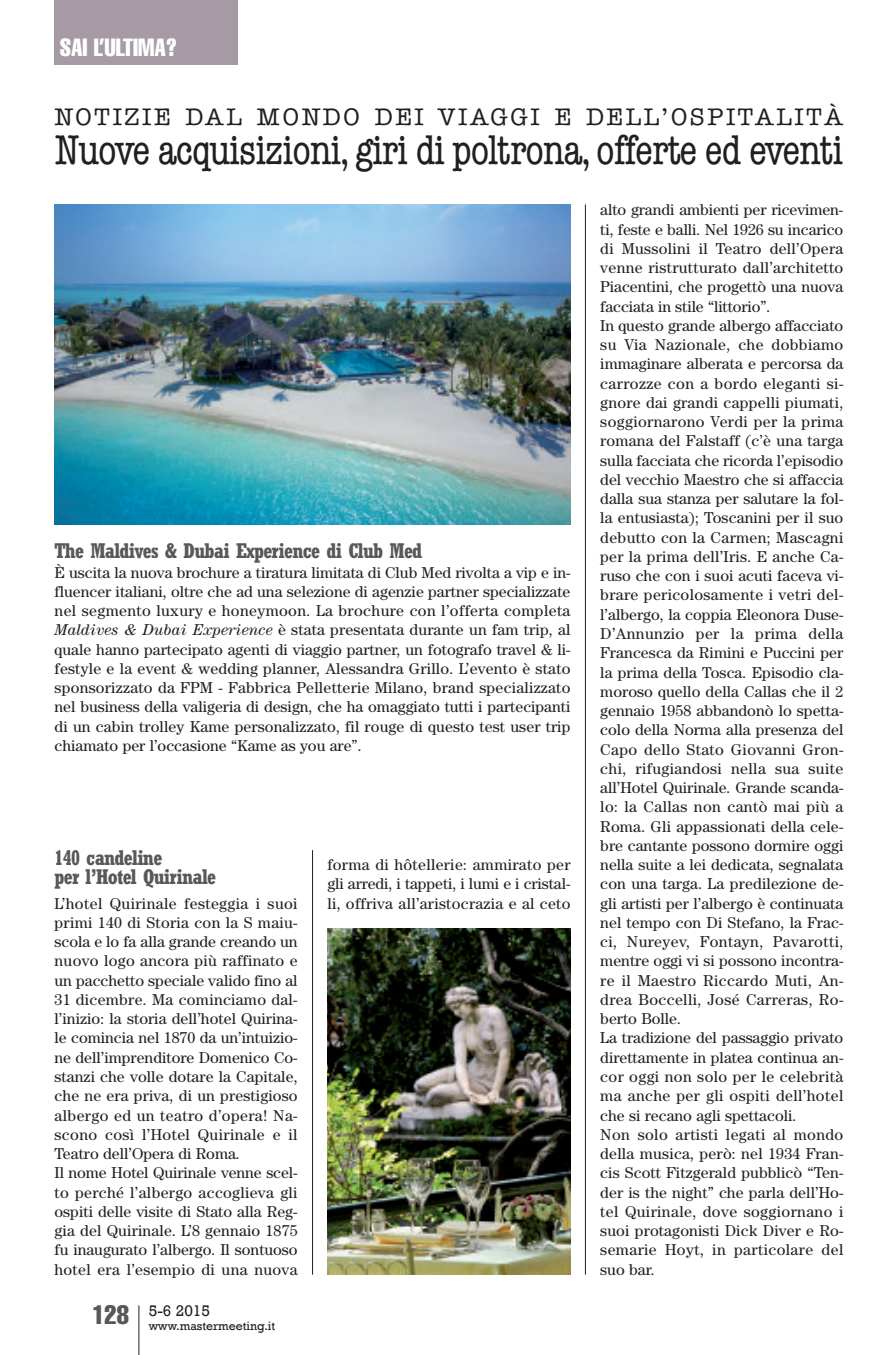
<style>
.page{position:relative;width:893px;height:1355px;background:#fff}
.page>*{position:absolute;margin:0;border:0;box-sizing:border-box;transform-origin:0 0}
.t1{font:condensed 41.82px "American Typewriter";letter-spacing:-.03em;color:#231f20}
.t2{font:extra-condensed 24.5px "Helvetica";color:#fff}
.t3{font:500 24.15px "American Typewriter";letter-spacing:.11em;color:#231f20}
.t4{font:700 condensed 21px/19.2px "Rockwell";letter-spacing:-.035em;color:#57585a}
.t5{font:15.75px/19.2px "Century";letter-spacing:.005em;color:#231f20}
.t6{font:15.75px "Rockwell";color:#231f20}
.t7{font:12.25px "Rockwell";color:#231f20}
.s1{font-style:italic}
</style>
<div class="page">
<div style="left:55px;top:0;width:183px;height:64px;background:#a69ba4"></div>
<hr style="left:138px;top:1305px;width:1px;height:49px;background:#231f20">
<hr style="left:585px;top:204px;width:1px;height:1070px;background:#231f20">
<hr style="left:312px;top:850px;width:1px;height:424px;background:#231f20">
<img style="left:55px;top:204px;width:515px;height:320px">
<img style="left:327px;top:928px;width:243px;height:346px">
<h2 class="t2" style="left:60px;top:39px;width:119px">SAI L’ULTIMA?</h2>
<h3 class="t3" style="left:55px;top:108px;width:790px">NOTIZIE DAL MONDO DEI VIAGGI E DELL’OSPITALITÀ</h3>
<h1 class="t1" style="left:55px;top:135px;width:790px">Nuove acquisizioni, giri di poltrona, offerte ed eventi</h1>
<h3 class="t4" style="left:55px;top:543px;width:369px">The Maldives &amp; Dubai Experience di Club Med</h3>
<p class="t5" style="left:55px;top:564px;width:517px;text-align:justify">È uscita la nuova brochure a tiratura limitata di Club Med rivolta a vip e in&shy;fluencer italiani, oltre che ad una selezione di agenzie partner specializzate nel segmento luxury e honeymoon. La brochure con l’offerta completa <span class="s1">Maldives &amp; Dubai Experience</span> è stata presentata durante un fam trip, al quale hanno partecipato agenti di viaggio partner, un fotografo travel &amp; li&shy;festyle e la event &amp; wedding planner, Alessandra Grillo. L’evento è stato sponsorizzato da FPM - Fabbrica Pelletterie Milano, brand specializzato nel business della valigeria di design, che ha omaggiato tutti i partecipanti di un cabin trolley Kame personalizzato, fil rouge di questo test user trip chiamato per l’occasione “Kame as you are”.</p>
<h3 class="t4" style="left:55px;top:850px;width:163px">140 candeline<br>per l’Hotel Quirinale</h3>
<p class="t5" style="left:55px;top:895px;width:245px">L’hotel Quirinale festeggia i suoi primi 140 di Storia con la S maiu&shy;scola e lo fa alla grande creando un nuovo logo ancora più raffinato e un pacchetto speciale valido fino al 31 dicembre. Ma cominciamo dal&shy;l’inizio: la storia dell’hotel Quirina&shy;le comincia nel 1870 da un’intuizio&shy;ne dell’imprenditore Domenico Co&shy;stanzi che volle dotare la Capitale, che ne era priva, di un prestigioso albergo ed un teatro d’opera! Na&shy;scono così l’Hotel Quirinale e il Teatro dell’Opera di Roma.<br>Il nome Hotel Quirinale venne scel&shy;to perché l’albergo accoglieva gli ospiti delle visite di Stato alla Reg&shy;gia del Quirinale. L’8 gennaio 1875 fu inaugurato l’albergo. Il sontuoso hotel era l’esempio di una nuova</p>
<p class="t7" style="left:92px;top:1318px;width:184px"><sup>128</sup> www.mastermeeting.it</p>
<p class="t6" style="left:149px;top:1300px;width:63px">5-6 2015</p>
<p class="t5" style="left:327px;top:856px;width:245px;text-align:justify">forma di hôtellerie: ammirato per gli arredi, i tappeti, i lumi e i cristal&shy;li, offriva all’aristocrazia e al ceto</p>
<p class="t5" style="left:600px;top:202px;width:245px">alto grandi ambienti per ricevimen&shy;ti, feste e balli. Nel 1926 su incarico di Mussolini il Teatro dell’Opera venne ristrutturato dall’architetto Piacentini, che progettò una nuova facciata in stile “littorio”.<br>In questo grande albergo affacciato su Via Nazionale, che dobbiamo immaginare alberata e percorsa da carrozze con a bordo eleganti si&shy;gnore dai grandi cappelli piumati, soggiornarono Verdi per la prima romana del Falstaff (c’è una targa sulla facciata che ricorda l’episodio del vecchio Maestro che si affaccia dalla sua stanza per salutare la fol&shy;la entusiasta); Toscanini per il suo debutto con la Carmen; Mascagni per la prima dell’Iris. E anche Ca&shy;ruso che con i suoi acuti faceva vi&shy;brare pericolosamente i vetri del&shy;l’albergo, la coppia Eleonora Duse-D’Annunzio per la prima della Francesca da Rimini e Puccini per la prima della Tosca. Episodio cla&shy;moroso quello della Callas che il 2 gennaio 1958 abbandonò lo spetta&shy;colo della Norma alla presenza del Capo dello Stato Giovanni Gron&shy;chi, rifugiandosi nella sua suite all’Hotel Quirinale. Grande scanda&shy;lo: la Callas non cantò mai più a Roma. Gli appassionati della cele&shy;bre cantante possono dormire oggi nella suite a lei dedicata, segnalata con una targa. La predilezione de&shy;gli artisti per l’albergo è continuata nel tempo con Di Stefano, la Frac&shy;ci, Nureyev, Fontayn, Pavarotti, mentre oggi vi si possono incontra&shy;re il Maestro Riccardo Muti, An&shy;drea Boccelli, José Carreras, Ro&shy;berto Bolle.<br>La tradizione del passaggio privato direttamente in platea continua an&shy;cor oggi non solo per le celebrità ma anche per gli ospiti dell’hotel che si recano agli spettacoli.<br>Non solo artisti legati al mondo della musica, però: nel 1934 Fran&shy;cis Scott Fitzgerald pubblicò “Ten&shy;der is the night” che parla dell’Ho&shy;tel Quirinale, dove soggiornano i suoi protagonisti Dick Diver e Ro&shy;semarie Hoyt, in particolare del suo bar.</p>
</div>
